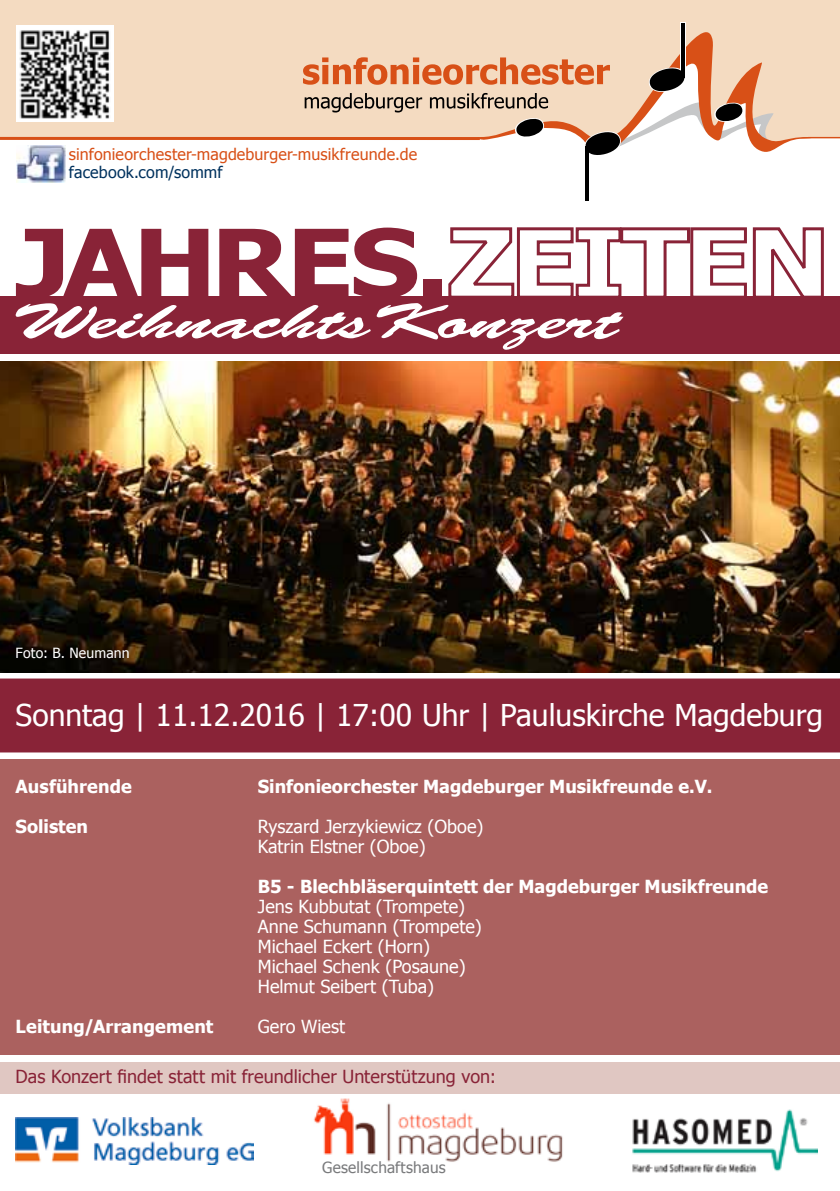
<style>
.page{position:relative;width:840px;height:1191px;background:#fff}
.page>*{position:absolute;margin:0;border:0;box-sizing:border-box;transform-origin:0 0}
.t1{font:700 94px "Tahoma";letter-spacing:-.045em;color:#892337;scale:1.16 1}
.t2{font:50px "Brush Script Std";color:#fff;scale:1.62 1}
.t3{font:30px "Tahoma";color:#fff}
.t4{font:18px/20px "Tahoma";color:#fff}
.t5{font:700 18px "Tahoma";color:#fff}
.t6{font:18px "Tahoma";letter-spacing:.005em;color:#892337}
.t7{font:16px "Tahoma";letter-spacing:.01em;color:#d85017}
.t8{font:16px "Tahoma";letter-spacing:.01em;color:#00325e}
.t9{font:15.4px "Tahoma";letter-spacing:.015em;color:#797a7c}
.t10{font:14px "Tahoma";letter-spacing:.01em;color:#fff}
</style>
<div class="page">
<img style="left:299px;top:1093px;width:272px;height:69px">
<img style="left:0;top:361px;width:839px;height:311px">
<div style="left:0;top:678px;width:839px;height:74px;background:#892337"></div>
<div style="left:0;top:0;width:839px;height:138px;background:#f4dbc1"></div>
<svg style="left:680px;top:22px;width:5px;height:21px"></svg>
<svg style="left:680px;top:23px;width:4px;height:20px"></svg>
<hr style="left:585px;top:146px;width:3px;height:54px;background:#000">
<svg style="left:303px;top:43px;width:536px;height:118px"></svg>
<hr style="left:0;top:137px;width:479px;height:3px;background:#d85017">
<div style="left:0;top:296px;width:839px;height:58px;background:#892337"></div>
<img style="left:632px;top:1109px;width:184px;height:63px">
<img style="left:16px;top:1117px;width:238px;height:47px">
<div style="left:0;top:759px;width:839px;height:295px;background:#ab615f"></div>
<div style="left:0;top:1062px;width:839px;height:31px;background:#e0c7c2"></div>
<svg style="left:448px;top:227px;width:376px;height:69px"></svg>
<img style="left:17px;top:26px;width:96px;height:96px">
<img style="left:16px;top:145px;width:50px;height:38px">
<p class="t7" style="left:69px;top:143px;width:350px">sinfonieorchester-magdeburger-musikfreunde.de</p>
<p class="t8" style="left:69px;top:161px;width:155px">facebook.com/sommf</p>
<h1 class="t1" style="left:16px;top:197px;width:375px">JAHRES.</h1>
<h2 class="t2" style="left:11px;top:293px;width:376px">WeihnachtsKonzert</h2>
<p class="t10" style="left:16px;top:644px;width:115px">Foto: B. Neumann</p>
<h3 class="t3" style="left:16px;top:694px;width:808px">Sonntag | 11.12.2016 | 17:00 Uhr | Pauluskirche Magdeburg</h3>
<p class="t5" style="left:16px;top:774px;width:118px">Ausführende</p>
<p class="t5" style="left:258px;top:774px;width:456px">Sinfonieorchester Magdeburger Musikfreunde e.V.</p>
<p class="t5" style="left:16px;top:814px;width:74px">Solisten</p>
<p class="t4" style="left:258px;top:816px;width:227px">Ryszard Jerzykiewicz (Oboe)<br>Katrin Elstner (Oboe)</p>
<p class="t5" style="left:258px;top:874px;width:511px">B5 - Blechbläserquintett der Magdeburger Musikfreunde</p>
<p class="t4" style="left:258px;top:896px;width:225px">Jens Kubbutat (Trompete)<br>Anne Schumann (Trompete)<br>Michael Eckert (Horn)<br>Michael Schenk (Posaune)<br>Helmut Seibert (Tuba)</p>
<p class="t5" style="left:16px;top:1014px;width:199px">Leitung/Arrangement</p>
<p class="t4" style="left:258px;top:1016px;width:89px">Gero Wiest</p>
<p class="t6" style="left:16px;top:1064px;width:481px">Das Konzert findet statt mit freundlicher Unterstützung von:</p>
<p class="t9" style="left:322px;top:1157px;width:125px">Gesellschaftshaus</p>
</div>
